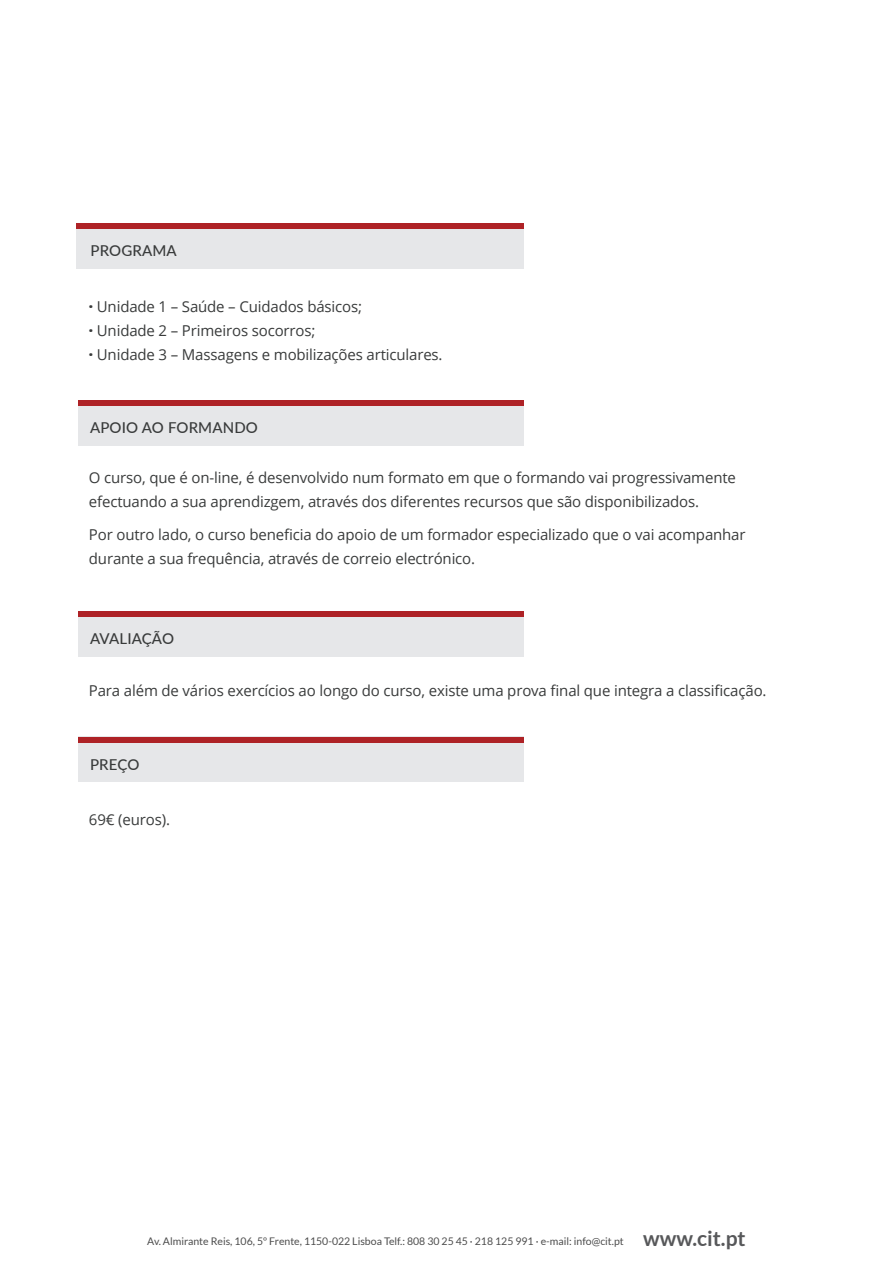
<style>
.page{position:relative;width:893px;height:1263px;background:#fff}
.page>*{position:absolute;margin:0;border:0;box-sizing:border-box;transform-origin:0 0}
.t1{font:15px/24px "Open Sans";letter-spacing:-.01em;color:#393b3b}
.t2{font:500 15px "Lato";letter-spacing:.01em;color:#393b3b}
.t3{font:10.5px "Lato";color:#4d4d4d}
.s1{font-weight:800}
.s2{font-weight:700;font-size:21px;color:#57585a}
</style>
<div class="page">
<div style="left:78px;top:400px;width:446px;height:45px;background:#e6e7e9"></div>
<div style="left:78px;top:400px;width:446px;height:6px;background:#ae2226"></div>
<div style="left:78px;top:611px;width:446px;height:45px;background:#e6e7e9"></div>
<div style="left:78px;top:611px;width:446px;height:6px;background:#ae2226"></div>
<div style="left:78px;top:737px;width:446px;height:45px;background:#e6e7e9"></div>
<div style="left:78px;top:737px;width:446px;height:5px;background:#ae2226"></div>
<div style="left:76px;top:223px;width:448px;height:45px;background:#e6e7e9"></div>
<div style="left:76px;top:223px;width:448px;height:6px;background:#ae2226"></div>
<p class="t2" style="left:91px;top:240px;width:88px">PROGRAMA</p>
<p class="t1" style="left:89px;top:294px;width:355px"><span class="s1">·</span> Unidade 1 – Saúde – Cuidados básicos;<br><span class="s1">·</span> Unidade 2 – Primeiros socorros;<br><span class="s1">·</span> Unidade 3 – Massagens e mobilizações articulares.</p>
<p class="t2" style="left:90px;top:417px;width:170px">APOIO AO FORMANDO</p>
<p class="t1" style="left:89px;top:465px;width:648px">O curso, que é on-line, é desenvolvido num formato em que o formando vai progressivamente efectuando a sua aprendizgem, através dos diferentes recursos que são disponibilizados.</p>
<p class="t1" style="left:89px;top:522px;width:658px">Por outro lado, o curso beneficia do apoio de um formador especializado que o vai acompanhar durante a sua frequência, através de correio electrónico.</p>
<p class="t2" style="left:90px;top:628px;width:86px">AVALIAÇÃO</p>
<p class="t1" style="left:89px;top:678px;width:679px">Para além de vários exercícios ao longo do curso, existe uma prova final que integra a classificação.</p>
<p class="t2" style="left:90px;top:753px;width:51px">PREÇO</p>
<p class="t1" style="left:89px;top:807px;width:83px">69€ (euros).</p>
<p class="t3" style="left:147px;top:1235px;width:600px">Av. Almirante Reis, 106, 5º Frente, 1150-022 Lisboa Telf.: 808 30 25 45 · 218 125 991 · e-mail: info@cit.pt <span class="s2">www.cit.pt</span></p>
</div>
